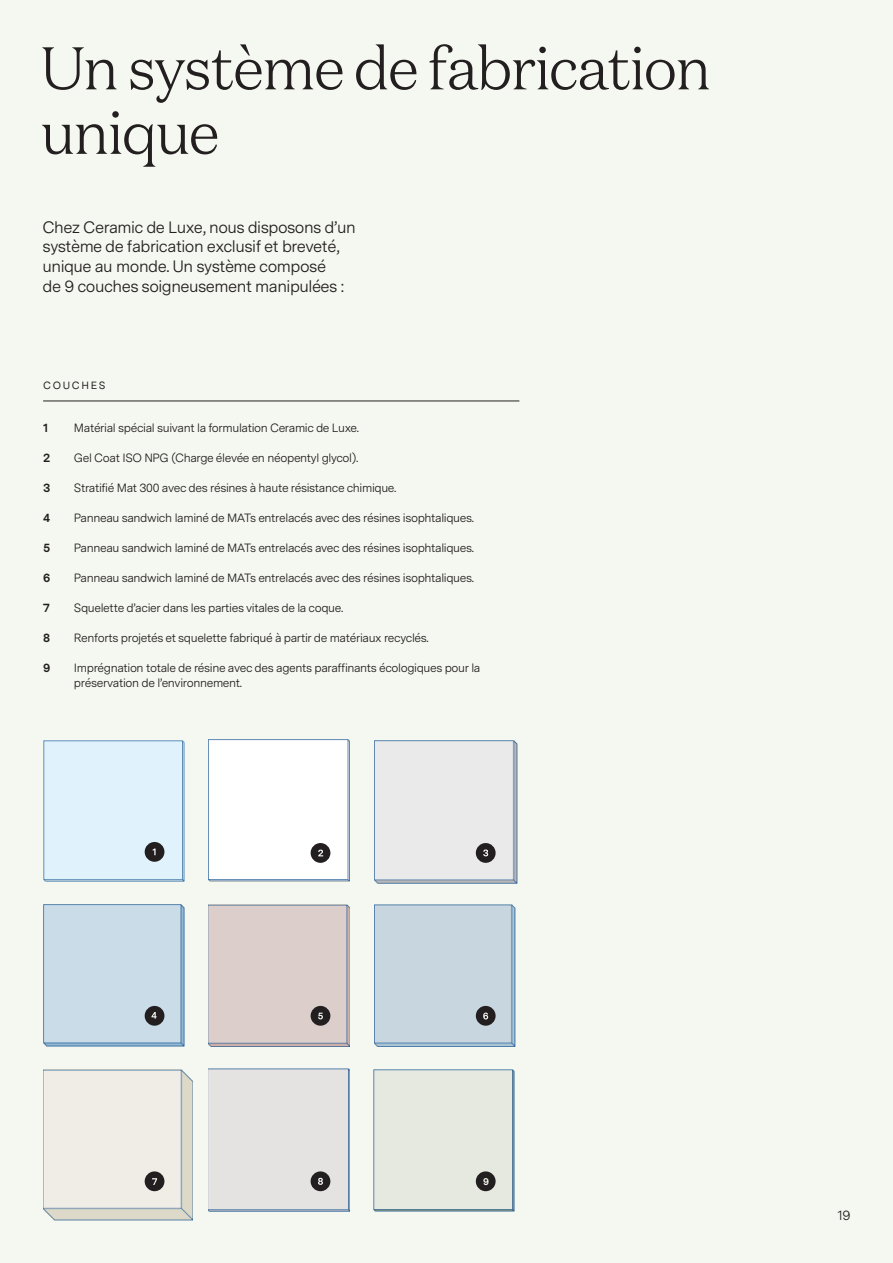
<style>
.page{position:relative;width:893px;height:1263px;background:#f5f8f0}
.page>*{position:absolute;margin:0;border:0;box-sizing:border-box;transform-origin:0 0}
.t1{font:300 60px/64.5px "Domaine Text";letter-spacing:-.03em;color:#231f20}
.t2{font:16.5px/19.8px "Messina Sans";letter-spacing:-.03em;color:#231f20}
.t3{font:13.5px "Messina Sans";color:#231f20}
.t4{font:12px/15px "Messina Sans";letter-spacing:-.03em;color:#231f20}
.t5{font:700 12px "Messina Sans";color:#231f20}
.t6{font:10.5px "Messina Sans";letter-spacing:.16em;color:#231f20}
.t7{font:700 9.9px "Messina Sans";color:#f5f8f0}
</style>
<div class="page">
<hr style="left:43px;top:401px;width:476px;height:1px;background:#231f20">
<div style="left:43px;top:740px;width:142px;height:142px;background:#e0f3fd"></div>
<img style="left:43px;top:905px;width:142px;height:141px">
<div style="left:208px;top:739px;width:142px;height:143px;background:#fff"></div>
<img style="left:208px;top:904px;width:142px;height:142px">
<img style="left:374px;top:740px;width:143px;height:143px">
<img style="left:374px;top:905px;width:142px;height:141px">
<img style="left:43px;top:1069px;width:150px;height:151px">
<div style="left:208px;top:1069px;width:142px;height:142px;background:#e5e2e2"></div>
<div style="left:373px;top:1069px;width:142px;height:142px;background:#e6e9df"></div>
<div style="left:145px;top:842px;width:19px;height:20px;background:#231f20;border-radius:50%"></div>
<svg style="left:153px;top:848px;width:3px;height:7px"></svg>
<div style="left:476px;top:843px;width:20px;height:20px;background:#231f20;border-radius:50%"></div>
<svg style="left:483px;top:849px;width:5px;height:7px"></svg>
<div style="left:311px;top:843px;width:19px;height:20px;background:#231f20;border-radius:50%"></div>
<svg style="left:318px;top:849px;width:5px;height:7px"></svg>
<div style="left:311px;top:1006px;width:19px;height:20px;background:#231f20;border-radius:50%"></div>
<div style="left:145px;top:1006px;width:19px;height:20px;background:#231f20;border-radius:50%"></div>
<svg style="left:151px;top:1012px;width:6px;height:7px"></svg>
<svg style="left:318px;top:1013px;width:5px;height:6px"></svg>
<div style="left:476px;top:1006px;width:20px;height:20px;background:#231f20;border-radius:50%"></div>
<svg style="left:483px;top:1012px;width:5px;height:7px"></svg>
<div style="left:311px;top:1171px;width:19px;height:20px;background:#231f20;border-radius:50%"></div>
<svg style="left:318px;top:1178px;width:5px;height:7px"></svg>
<div style="left:476px;top:1171px;width:20px;height:20px;background:#231f20;border-radius:50%"></div>
<div style="left:145px;top:1171px;width:19px;height:20px;background:#231f20;border-radius:50%"></div>
<svg style="left:152px;top:1178px;width:5px;height:7px"></svg>
<h1 class="t1" style="left:40px;top:35px;width:673px">Un système de fabrication unique</h1>
<h2 class="t2" style="left:43px;top:216px;width:315px">Chez Ceramic de Luxe, nous disposons d’un système de fabrication exclusif et breveté, unique au monde. Un système composé<br>de 9 couches soigneusement manipulées :</h2>
<p class="t6" style="left:43px;top:377px;width:64px">COUCHES</p>
<p class="t5" style="left:43px;top:418px;width:7px">1</p>
<p class="t5" style="left:43px;top:448px;width:9px">2</p>
<p class="t5" style="left:43px;top:478px;width:9px">3</p>
<p class="t5" style="left:43px;top:508px;width:9px">4</p>
<p class="t5" style="left:43px;top:538px;width:9px">5</p>
<p class="t5" style="left:43px;top:568px;width:9px">6</p>
<p class="t5" style="left:43px;top:598px;width:8px">7</p>
<p class="t5" style="left:43px;top:628px;width:9px">8</p>
<p class="t5" style="left:43px;top:658px;width:9px">9</p>
<p class="t4" style="left:74px;top:419px;width:287px">Matérial spécial suivant la formulation Ceramic de Luxe.</p>
<p class="t4" style="left:74px;top:449px;width:286px">Gel Coat ISO NPG (Charge élevée en néopentyl glycol).</p>
<p class="t4" style="left:74px;top:479px;width:324px">Stratifié Mat 300 avec des résines à haute résistance chimique.</p>
<p class="t4" style="left:74px;top:509px;width:402px">Panneau sandwich laminé de MATs entrelacés avec des résines isophtaliques.</p>
<p class="t4" style="left:74px;top:539px;width:402px">Panneau sandwich laminé de MATs entrelacés avec des résines isophtaliques.</p>
<p class="t4" style="left:74px;top:569px;width:402px">Panneau sandwich laminé de MATs entrelacés avec des résines isophtaliques.</p>
<p class="t4" style="left:74px;top:599px;width:271px">Squelette d’acier dans les parties vitales de la coque.</p>
<p class="t4" style="left:74px;top:629px;width:356px">Renforts projetés et squelette fabriqué à partir de matériaux recyclés.</p>
<p class="t4" style="left:74px;top:659px;width:408px">Imprégnation totale de résine avec des agents paraffinants écologiques pour la préservation de l’environnement.</p>
<p class="t7" style="left:483px;top:1174px;width:7px">9</p>
<p class="t3" style="left:837px;top:1205px;width:15px">19</p>
</div>
